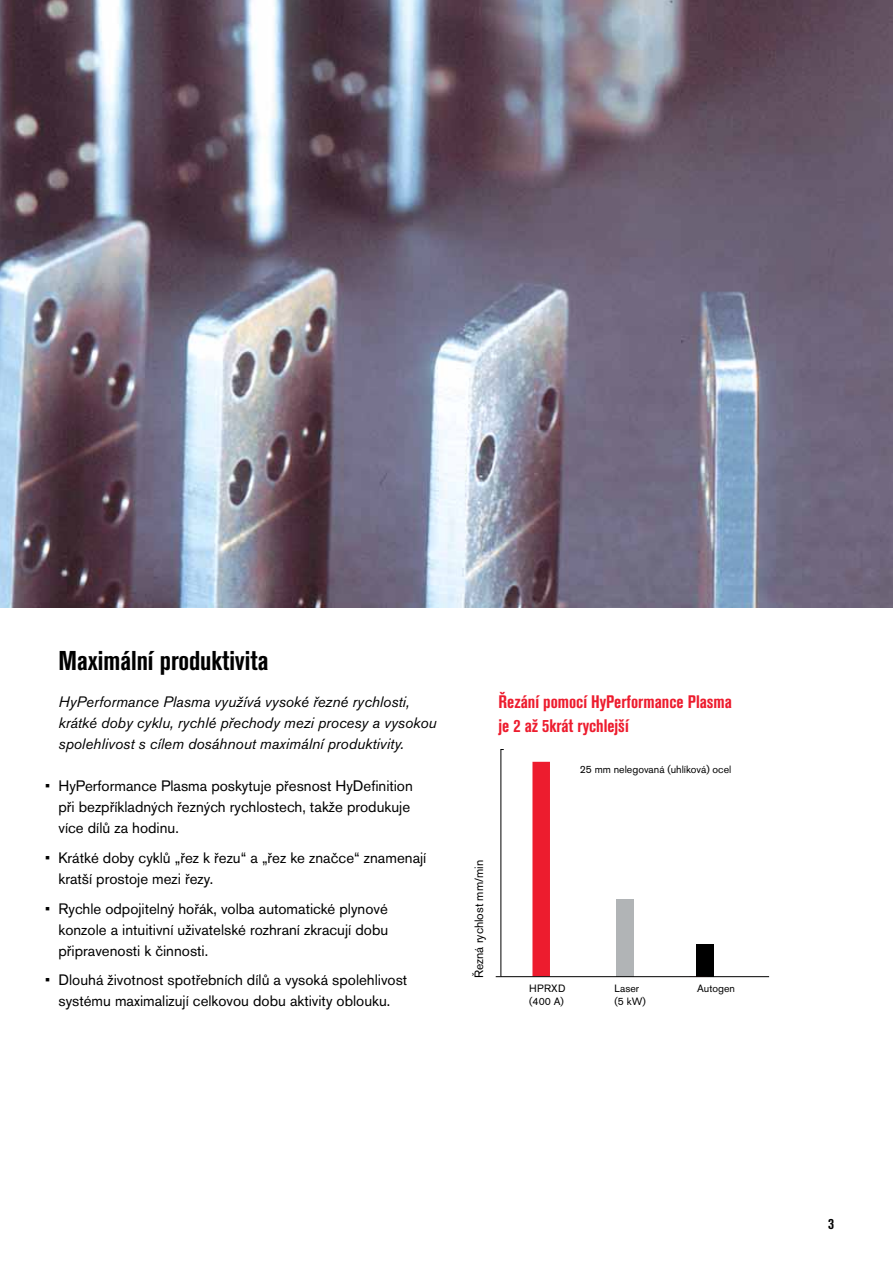
<style>
.page{position:relative;width:893px;height:1263px;background:#fff}
.page>*{position:absolute;margin:0;border:0;box-sizing:border-box;transform-origin:0 0}
.t1{font:700 condensed 27px "Akzidenz Grotesk Pro";color:#000}
.t2{font:700 condensed 18px/24px "Akzidenz Grotesk Pro";color:#ed1c2e}
.t3{font:15px/21px "Akzidenz Grotesk Pro";color:#000}
.t4{font:italic 15px/21px "Akzidenz Grotesk Pro";color:#000}
.t5{font:700 condensed 15px "Akzidenz Grotesk Pro";color:#000}
.t6{font:700 14.4px "Akzidenz Grotesk Pro";color:#ee3124}
.t7{font:12.6px "Akzidenz Grotesk Pro";letter-spacing:-.02em;color:#000}
.t8{font:12px "Akzidenz Grotesk Pro";color:#000}
.t9{font:10.8px/13px "Akzidenz Grotesk Pro";letter-spacing:-.02em;color:#000}
.t10{font:10.8px/13px "Akzidenz Grotesk Pro";color:#000}
.t11{font:10.5px "Akzidenz Grotesk Pro";color:#000}
.t12{font:10.5px/12.6px "Akzidenz Grotesk Pro";letter-spacing:.02em;color:#000}
</style>
<div class="page">
<hr style="left:500px;top:749px;width:1px;height:228px;background:#000">
<div style="left:617px;top:899px;width:17px;height:77px;background:#b1b4b6"></div>
<div style="left:696px;top:944px;width:18px;height:32px;background:#000"></div>
<div style="left:532px;top:762px;width:18px;height:214px;background:#ed1c2e"></div>
<hr style="left:496px;top:976px;width:273px;height:1px;background:#000">
<img style="left:0;top:0;width:893px;height:608px">
<h1 class="t1" style="left:45px;top:643px;width:225px">Maximální produktivita</h1>
<p class="t4" style="left:58px;top:691px;width:380px">HyPerformance Plasma využívá vysoké řezné rychlosti, krátké doby cyklu, rychlé přechody mezi procesy a vysokou spolehlivost s cílem dosáhnout maximální produktivity.</p>
<p class="t3" style="left:58px;top:775px;width:356px;text-indent:-14px">• HyPerformance Plasma poskytuje přesnost HyDefinition při bezpříkladných řezných rychlostech, takže produkuje více dílů za hodinu.</p>
<p class="t3" style="left:58px;top:847px;width:369px;text-indent:-14px">• Krátké doby cyklů „řez k řezu“ a „řez ke značce“ znamenají kratší prostoje mezi řezy.</p>
<p class="t3" style="left:58px;top:898px;width:331px;text-align:justify;text-indent:-14px">• Rychle odpojitelný hořák, volba automatické plynové konzole a intuitivní uživatelské rozhraní zkracují dobu připravenosti k činnosti.</p>
<p class="t3" style="left:45px;top:969px;width:364px;text-align:center">• Dlouhá životnost spotřebních dílů a vysoká spolehlivost systému maximalizují celkovou dobu aktivity oblouku.</p>
<p class="t2" style="left:498px;top:689px;width:235px">Řezání pomocí HyPerformance Plasma je 2 až 5krát rychlejší</p>
<p class="t6" style="left:500px;top:721px;width:137px">is 2 – 5 times faster</p>
<p class="t9" style="left:613px;top:765px;width:77px">25 mm mild steel</p>
<p class="t11" style="left:580px;top:762px;width:153px">25 mm nelegovaná (uhlíková) ocel</p>
<p class="t8" style="left:471px;top:978px;width:120px;rotate:-90deg">Řezná rychlost mm/min</p>
<p class="t7" style="left:472px;top:978px;width:103px;rotate:-90deg">Cut speed mm/min.</p>
<p class="t12" style="left:529px;top:982px;width:38px">HPRXD (400 A)</p>
<p class="t11" style="left:615px;top:981px;width:26px">Laser</p>
<p class="t11" style="left:697px;top:981px;width:39px">Autogen</p>
<p class="t10" style="left:530px;top:984px;width:38px">HPRXD (400 A)</p>
<p class="t9" style="left:617px;top:984px;width:30px">Laser (5kW)</p>
<p class="t9" style="left:697px;top:984px;width:34px">Oxyfuel</p>
<p class="t11" style="left:615px;top:994px;width:33px">(5 kW)</p>
<p class="t5" style="left:828px;top:1214px;width:7px">3</p>
</div>
